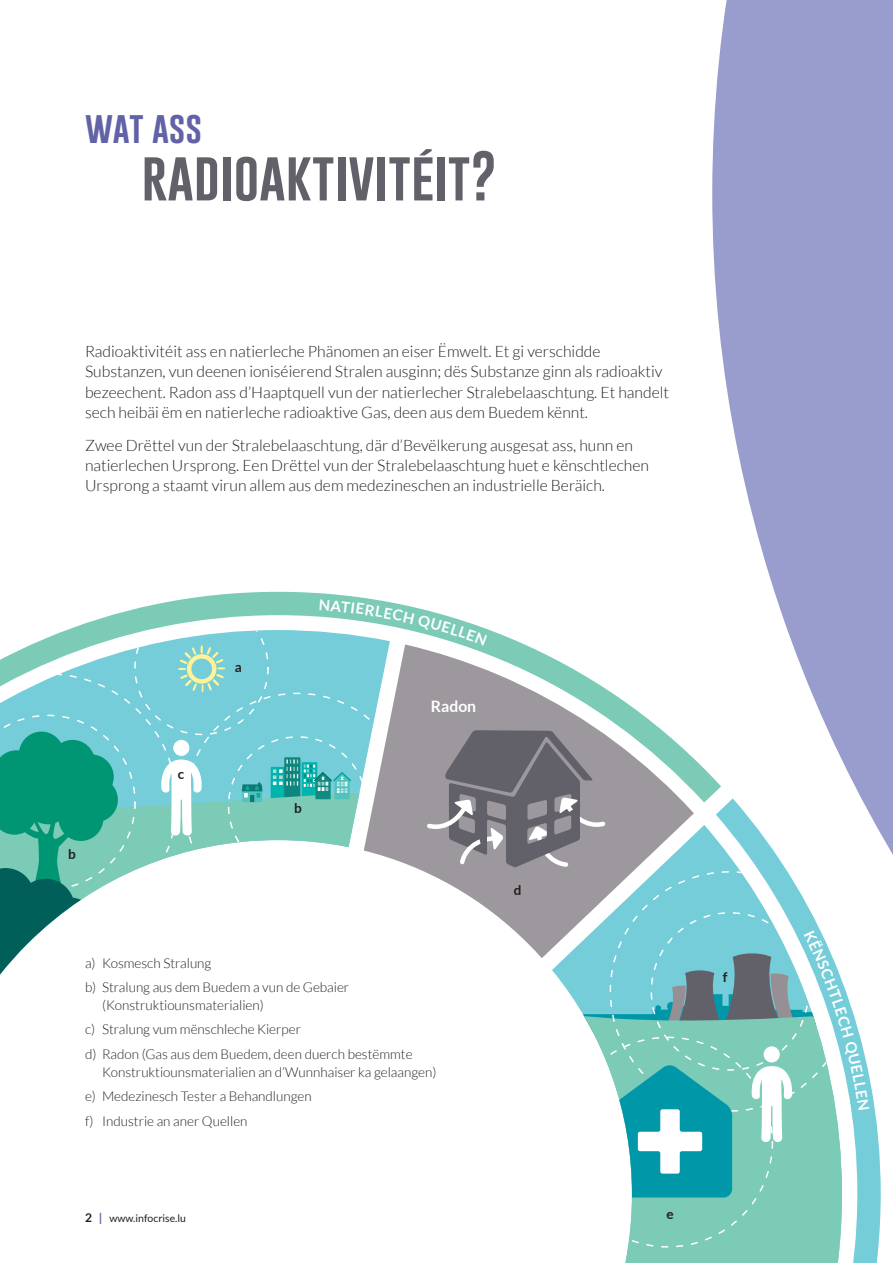
<style>
.page{position:relative;width:893px;height:1263px;background:#fff}
.page>*{position:absolute;margin:0;border:0;box-sizing:border-box;transform-origin:0 0}
.t1{font:51px "Gobold";color:#626068}
.t2{font:33px "Gobold";color:#6163a6}
.t3{font:300 15.75px/20.2px "Lato";color:#231f20}
.t4{font:700 15.75px "Lato";color:#fff}
.t5{font:300 13.5px/24.5px "Lato";color:#231f20}
.t6{font:700 13.5px "Lato";color:#231f20}
.t7{font:10.5px "Lato";color:#231f20}
.s1{font-weight:700;font-size:12px}
.s2{font-weight:700;font-size:12px;color:#6163a6}
</style>
<div class="page">
<svg style="left:712px;top:0;width:181px;height:855px;fill:#999dcd"></svg>
<div style="left:861px;top:0;width:32px;height:279px;background:#999dcd"></div>
<svg style="left:67px;top:592px;width:654px;height:206px"></svg>
<svg style="left:700px;top:798px;width:181px;height:465px"></svg>
<svg style="left:390px;top:644px;width:304px;height:314px"></svg>
<svg style="left:552px;top:825px;width:290px;height:105px"></svg>
<svg style="left:0;top:630px;width:390px;height:345px;fill:#74cdd9"></svg>
<svg style="left:298px;top:919px;width:92px;height:18px"></svg>
<svg style="left:298px;top:693px;width:92px;height:226px"></svg>
<svg style="left:0;top:630px;width:298px;height:344px"></svg>
<div style="left:625px;top:1197px;width:217px;height:66px;background:#7ccbb7"></div>
<svg style="left:610px;top:871px;width:232px;height:59px"></svg>
<svg style="left:425px;top:730px;width:182px;height:139px"></svg>
<svg style="left:319px;top:599px;width:168px;height:47px"></svg>
<svg style="left:552px;top:930px;width:317px;height:267px"></svg>
<h2 class="t2" style="left:85px;top:106px;width:119px">WAT ASS</h2>
<h1 class="t1" style="left:141px;top:143px;width:357px">RADIOAKTIVITÉIT?</h1>
<p class="t3" style="left:85px;top:341px;width:585px">Radioaktivitéit ass en natierleche Phänomen an eiser Ëmwelt. Et gi verschidde Substanzen, vun deenen ioniséierend Stralen ausginn; dës Substanze ginn als radioaktiv bezeechent. Radon ass d’Haaptquell vun der natierlecher Stralebelaaschtung. Et handelt sech heibäi ëm en natierleche radioaktive Gas, deen aus dem Buedem kënnt.</p>
<p class="t3" style="left:85px;top:435px;width:565px">Zwee Drëttel vun der Stralebelaaschtung, där d’Bevëlkerung ausgesat ass, hunn en natierlechen Ursprong. Een Drëttel vun der Stralebelaaschtung huet e kënschtlechen<br>Ursprong a staamt virun allem aus dem medezineschen an industrielle Beräich.</p>
<p class="t6" style="left:68px;top:846px;width:9px">b</p>
<p class="t6" style="left:178px;top:767px;width:8px">c</p>
<p class="t6" style="left:235px;top:659px;width:9px">a</p>
<p class="t6" style="left:294px;top:801px;width:9px">b</p>
<p class="t4" style="left:431px;top:697px;width:47px">Radon</p>
<p class="t5" style="left:85px;top:951px;width:266px">a) Kosmesch Stralung<br>b) Stralung aus dem Buedem a vun de Gebaier</p>
<p class="t5" style="left:85px;top:993px;width:329px;text-indent:17px">(Konstruktiounsmaterialien)<br>c) Stralung vum mënschleche Kierper<br>d) Radon (Gas aus dem Buedem, deen duerch bestëmmte</p>
<p class="t5" style="left:85px;top:1060px;width:353px;text-indent:17px">Konstruktiounsmaterialien an d’Wunnhaiser ka gelaangen) e) Medezinesch Tester a Behandlungen<br>f) Industrie an aner Quellen</p>
<p class="t7" style="left:85px;top:1212px;width:103px"><span class="s1">2</span> <span class="s2">|</span> www.infocrise.lu</p>
<p class="t6" style="left:514px;top:882px;width:9px">d</p>
<p class="t6" style="left:723px;top:969px;width:6px">f</p>
<p class="t6" style="left:666px;top:1206px;width:9px">e</p>
</div>
